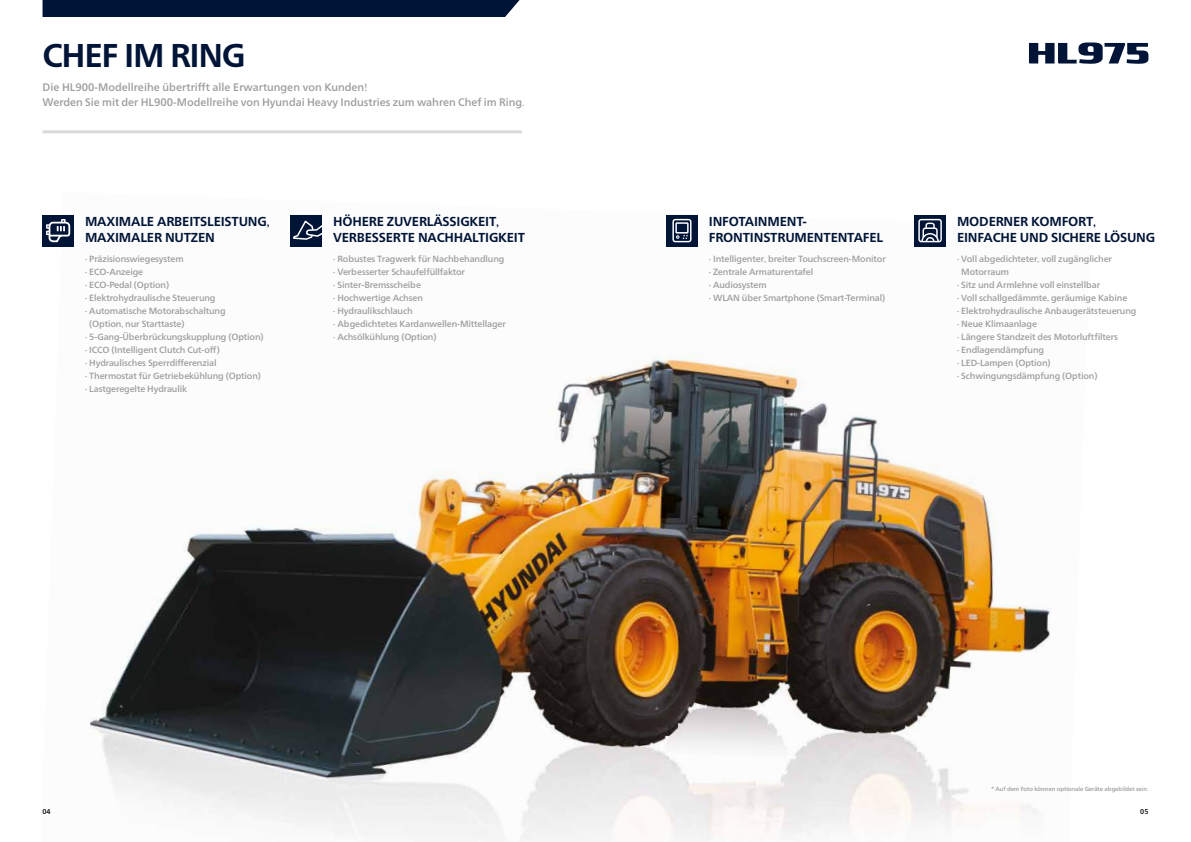
<style>
.page{position:relative;width:1191px;height:842px;background:#fff}
.page>*{position:absolute;margin:0;border:0;box-sizing:border-box;transform-origin:0 0}
.t1{font:700 33px "Frutiger Neue LTW1 G";letter-spacing:-.04em;color:#001437}
.t2{font:700 13px/16px "Frutiger Neue LTW1 G";letter-spacing:-.015em;color:#001437}
.t3{font:500 11px/15px "Frutiger Neue LTW1 G";color:#9d9d9c}
.t4{font:500 9px/13px "Frutiger Neue LTW1 G";letter-spacing:-.015em;color:#9d9d9c}
.t5{font:500 7px "Frutiger Neue LTW1 G";color:#000}
.t6{font:500 6px "Frutiger Neue LTW1 G";letter-spacing:-.015em;color:#9d9d9c}
.s1{font-family:"Gill Sans Std";font-weight:400}
</style>
<div class="page">
<img style="left:42px;top:215px;width:1009px;height:627px">
<div style="left:666px;top:215px;width:31px;height:31px;background:#001437"></div>
<svg style="left:672px;top:219px;width:19px;height:23px"></svg>
<svg style="left:914px;top:215px;width:31px;height:31px"></svg>
<svg style="left:918px;top:219px;width:23px;height:23px"></svg>
<div style="left:291px;top:215px;width:31px;height:31px;background:#001437"></div>
<div style="left:43px;top:215px;width:31px;height:31px;background:#001437"></div>
<svg style="left:46px;top:219px;width:25px;height:24px"></svg>
<svg style="left:293px;top:219px;width:38px;height:22px"></svg>
<svg style="left:1029px;top:43px;width:119px;height:21px"></svg>
<div style="left:43px;top:0;width:476px;height:17px;background:#001437"></div>
<hr style="left:43px;top:130px;width:479px;height:3px;background:#dadada">
<h1 class="t1" style="left:43px;top:32px;width:205px">CHEF IM RING</h1>
<p class="t3" style="left:43px;top:79px;width:483px">Die HL900-Modellreihe übertrifft alle Erwartungen von Kunden<span class="s1">!<br></span>Werden Sie mit der HL900-Modellreihe von Hyundai Heavy Industries zum wahren Chef im Ring<span class="s1">.</span></p>
<h2 class="t2" style="left:85px;top:213px;width:186px">MAXIMALE ARBEITSLEISTUNG<span class="s1">,<br></span>MAXIMALER NUTZEN</h2>
<p class="t4" style="left:85px;top:252px;width:100px">· Präzisionswiegesystem</p>
<p class="t4" style="left:85px;top:265px;width:60px">· ECO-Anzeige</p>
<p class="t4" style="left:85px;top:278px;width:86px">· ECO-Pedal (Option)</p>
<p class="t4" style="left:85px;top:291px;width:132px">· Elektrohydraulische Steuerung</p>
<p class="t4" style="left:85px;top:304px;width:142px">· Automatische Motorabschaltung</p>
<p class="t4" style="left:89px;top:317px;width:97px">(Option<span class="s1">,</span> nur Starttaste)</p>
<p class="t4" style="left:85px;top:330px;width:180px">· 5-Gang-Überbrückungskupplung (Option)</p>
<p class="t4" style="left:85px;top:343px;width:136px">· ICCO (Intelligent Clutch Cut-off)</p>
<p class="t4" style="left:85px;top:356px;width:133px">· Hydraulisches Sperrdifferenzial</p>
<p class="t4" style="left:85px;top:369px;width:177px">· Thermostat für Getriebekühlung (Option)</p>
<p class="t4" style="left:85px;top:382px;width:104px">· Lastgeregelte Hydraulik</p>
<h2 class="t2" style="left:333px;top:213px;width:193px">HÖHERE ZUVERLÄSSIGKEIT<span class="s1">,<br></span>VERBESSERTE NACHHALTIGKEIT</h2>
<p class="t4" style="left:333px;top:252px;width:174px">· Robustes Tragwerk für Nachbehandlung · Verbesserter Schaufelfüllfaktor<br>· Sinter-Bremsscheibe<br>· Hochwertige Achsen<br>· Hydraulikschlauch<br>· Abgedichtetes Kardanwellen-Mittellager · Achsölkühlung (Option)</p>
<h2 class="t2" style="left:709px;top:213px;width:176px">INFOTAINMENT-<br>FRONTINSTRUMENTENTAFEL</h2>
<p class="t4" style="left:709px;top:252px;width:178px">· Intelligenter<span class="s1">,</span> breiter Touchscreen-Monitor · Zentrale Armaturentafel<br>· Audiosystem<br>· WLAN über Smartphone (Smart-Terminal)</p>
<h2 class="t2" style="left:957px;top:213px;width:200px">MODERNER KOMFORT<span class="s1">,<br></span>EINFACHE UND SICHERE LÖSUNG</h2>
<p class="t4" style="left:957px;top:252px;width:156px">· Voll abgedichteter<span class="s1">,</span> voll zugänglicher</p>
<p class="t4" style="left:961px;top:265px;width:49px">Motorraum</p>
<p class="t4" style="left:957px;top:278px;width:145px">· Sitz und Armlehne voll einstellbar</p>
<p class="t4" style="left:957px;top:291px;width:172px">· Voll schallgedämmte<span class="s1">,</span> geräumige Kabine</p>
<p class="t4" style="left:957px;top:304px;width:181px">· Elektrohydraulische Anbaugerätsteuerung</p>
<p class="t4" style="left:957px;top:317px;width:81px">· Neue Klimaanlage</p>
<p class="t4" style="left:957px;top:330px;width:162px">· Längere Standzeit des Motorluftfilters</p>
<p class="t4" style="left:957px;top:343px;width:89px">· Endlagendämpfung</p>
<p class="t4" style="left:957px;top:356px;width:95px">· LED-Lampen (Option)</p>
<p class="t4" style="left:957px;top:369px;width:142px">· Schwingungsdämpfung (Option)</p>
<p class="t6" style="left:991px;top:785px;width:159px">* Auf dem Foto können optionale Geräte abgebildet sein<span class="s1">.</span></p>
<p class="t5" style="left:43px;top:806px;width:10px">04</p>
<p class="t5" style="left:1140px;top:806px;width:10px">05</p>
</div>
